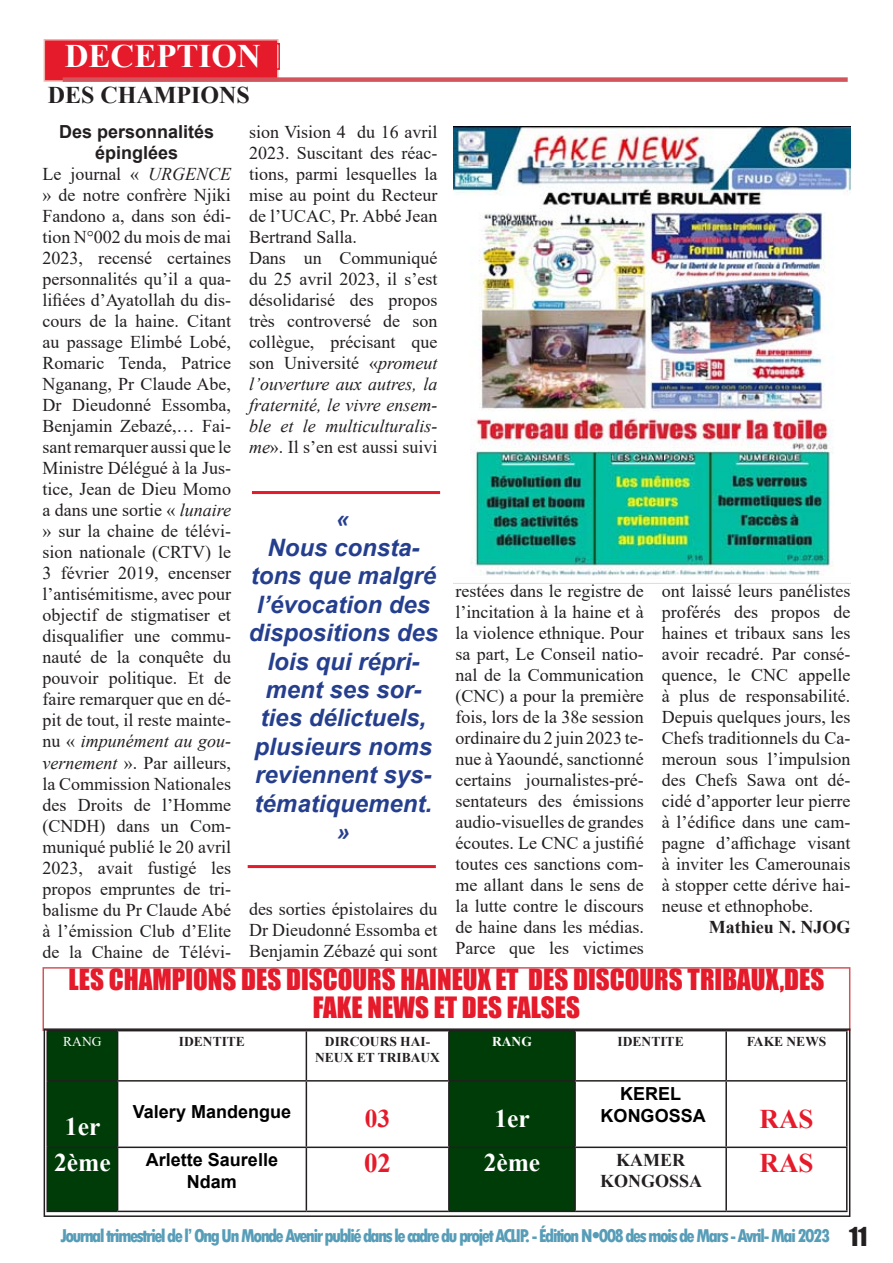
<style>
.page{position:relative;width:893px;height:1263px;background:#fff}
.page>*{position:absolute;margin:0;border:0;box-sizing:border-box;transform-origin:0 0}
.t1{font:700 33px "Times New Roman";color:#fff}
.t2{font:27px/28.5px "Impact";color:#e51a2a;text-align:center}
.t3{font:700 27px "Times New Roman";color:#e51a2a}
.t4{font:700 25.5px "Times New Roman";color:#fff}
.t5{font:700 25.5px "Times New Roman";color:#e51a2a}
.t6{font:italic 700 24px/28.5px "Arial";color:#253f8e;text-align:center}
.t7{font:700 24px "Times New Roman";color:#231f20}
.t8{font:italic 700 24px "Calibri";color:#253f8e}
.t9{font:800 condensed 19.5px "Tw Cen";letter-spacing:-.09em;color:#579db8}
.t10{font:18px/21px "Times New Roman";color:#231f20;text-align:justify}
.t11{font:700 18px/21.6px "Arial";color:#000;text-align:center}
.t12{font:700 18px/21.6px "Times New Roman";color:#231f20;text-align:center}
.t13{font:700 18px/21px "Arial";color:#231f20;text-align:center}
.t14{font:700 13.5px/16.2px "Times New Roman";color:#231f20;text-align:center}
.t15{font:13.5px "Times New Roman";color:#fff}
.t16{font:700 13.5px "Times New Roman";color:#fff}
.s1{font-style:italic}
.s2{font-family:"Impact";font-weight:400;font-stretch:normal;font-size:24px;color:#231f20}
</style>
<div class="page">
<div style="left:43px;top:967px;width:807px;height:64px;border:2px solid #d2555d"></div>
<div style="left:48px;top:1031px;width:69px;height:179px;background:#003c08"></div>
<div style="left:450px;top:1031px;width:124px;height:179px;background:#003c08"></div>
<svg style="left:727px;top:1031px;width:119px;height:118px"></svg>
<hr style="left:46px;top:1031px;width:2px;height:49px;background:#231f20">
<hr style="left:117px;top:1031px;width:1px;height:49px;background:#231f20">
<hr style="left:306px;top:1031px;width:1px;height:49px;background:#231f20">
<hr style="left:448px;top:1031px;width:2px;height:49px;background:#231f20">
<hr style="left:574px;top:1031px;width:2px;height:49px;background:#231f20">
<hr style="left:725px;top:1031px;width:2px;height:49px;background:#231f20">
<hr style="left:846px;top:1031px;width:1px;height:49px;background:#231f20">
<hr style="left:46px;top:1080px;width:72px;height:1px;background:#231f20">
<hr style="left:46px;top:1081px;width:2px;height:65px;background:#231f20">
<hr style="left:118px;top:1080px;width:188px;height:1px;background:#231f20">
<hr style="left:117px;top:1081px;width:1px;height:65px;background:#231f20">
<hr style="left:306px;top:1080px;width:143px;height:1px;background:#231f20">
<hr style="left:306px;top:1081px;width:1px;height:65px;background:#231f20">
<hr style="left:449px;top:1080px;width:126px;height:1px;background:#231f20">
<hr style="left:448px;top:1081px;width:2px;height:65px;background:#231f20">
<hr style="left:575px;top:1080px;width:151px;height:1px;background:#231f20">
<hr style="left:574px;top:1081px;width:2px;height:65px;background:#231f20">
<hr style="left:726px;top:1080px;width:121px;height:1px;background:#231f20">
<hr style="left:725px;top:1081px;width:2px;height:65px;background:#231f20">
<hr style="left:846px;top:1081px;width:1px;height:65px;background:#231f20">
<hr style="left:46px;top:1146px;width:72px;height:2px;background:#231f20">
<hr style="left:46px;top:1148px;width:2px;height:62px;background:#231f20">
<hr style="left:118px;top:1146px;width:188px;height:2px;background:#231f20">
<hr style="left:117px;top:1148px;width:1px;height:62px;background:#231f20">
<hr style="left:306px;top:1146px;width:143px;height:2px;background:#231f20">
<hr style="left:306px;top:1148px;width:1px;height:62px;background:#231f20">
<hr style="left:449px;top:1146px;width:126px;height:2px;background:#231f20">
<hr style="left:448px;top:1148px;width:2px;height:62px;background:#231f20">
<hr style="left:575px;top:1146px;width:151px;height:2px;background:#231f20">
<hr style="left:574px;top:1148px;width:2px;height:62px;background:#231f20">
<hr style="left:726px;top:1146px;width:121px;height:2px;background:#231f20">
<hr style="left:725px;top:1148px;width:2px;height:62px;background:#231f20">
<hr style="left:846px;top:1148px;width:1px;height:62px;background:#231f20">
<hr style="left:46px;top:1210px;width:72px;height:2px;background:#231f20">
<hr style="left:118px;top:1210px;width:188px;height:2px;background:#231f20">
<hr style="left:306px;top:1210px;width:143px;height:2px;background:#231f20">
<hr style="left:449px;top:1210px;width:126px;height:2px;background:#231f20">
<hr style="left:575px;top:1210px;width:151px;height:2px;background:#231f20">
<hr style="left:726px;top:1210px;width:121px;height:2px;background:#231f20">
<div style="left:44px;top:1028px;width:806px;height:189px;border:2px solid #231f20"></div>
<div style="left:44px;top:39px;width:235px;height:43px;background:#e51a2a;border:2px solid #ecb6af"></div>
<div style="left:63px;top:77px;width:785px;height:5px;background:#d2555d"></div>
<img style="left:454px;top:127px;width:396px;height:457px">
<hr style="left:252px;top:491px;width:188px;height:3px;background:#e51a2a">
<hr style="left:248px;top:865px;width:188px;height:3px;background:#e51a2a">
<h1 class="t1" style="left:65px;top:32px;width:198px">DECEPTION</h1>
<h3 class="t7" style="left:48px;top:77px;width:204px">DES CHAMPIONS</h3>
<p class="t13" style="left:59px;top:122px;width:157px">Des personnalités épinglées</p>
<p class="t10" style="left:43px;top:163px;width:190px">Le journal « <span class="s1">URGENCE </span>» de notre confrère Njiki Fandono a, dans son édi&shy;tion N°002 du mois de mai 2023, recensé certaines personnalités qu’il a qua&shy;lifiées d’Ayatollah du dis&shy;cours de la haine. Citant au passage Elimbé Lobé, Romaric Tenda, Patrice Nganang, Pr Claude Abe, Dr Dieudonné Essomba, Benjamin Zebazé,… Fai&shy;sant remarquer aussi que le Ministre Délégué à la Jus&shy;tice, Jean de Dieu Momo a dans une sortie « <span class="s1">lunaire </span>» sur la chaine de télévi&shy;sion nationale (CRTV) le 3 février 2019, encenser l’antisémitisme, avec pour objectif de stigmatiser et disqualifier une commu&shy;nauté de la conquête du pouvoir politique. Et de faire remarquer que en dé&shy;pit de tout, il reste mainte&shy;nu « <span class="s1">impunément au gou&shy;vernement</span> ». Par ailleurs, la Commission Nationales des Droits de l’Homme (CNDH) dans un Com&shy;muniqué publié le 20 avril 2023, avait fustigé les propos empruntes de tri&shy;balisme du Pr Claude Abé à l’émission Club d’Elite de la Chaine de Télévi-</p>
<p class="t10" style="left:249px;top:121px;width:190px;text-align:left">sion Vision 4 du 16 avril<br>2023. Suscitant des réac&shy;tions, parmi lesquelles la mise au point du Recteur de l’UCAC, Pr. Abbé Jean<br>Bertrand Salla.<br>Dans un Communiqué du 25 avril 2023, il s’est désolidarisé des propos très controversé de son collègue, précisant que son Université «<span class="s1">promeut l’ouverture aux autres, la fraternité, le vivre ensem&shy;ble et le multiculturalis&shy;me</span>». Il s’en est aussi suivi</p>
<h3 class="t8" style="left:337px;top:502px;width:14px">«</h3>
<h3 class="t6" style="left:249px;top:534px;width:191px">Nous consta&shy;tons que malgré l’évocation des dispositions des lois qui répri&shy;ment ses sor&shy;ties délictuels, plusieurs noms reviennent sys&shy;tématiquement.</h3>
<h3 class="t8" style="left:337px;top:815px;width:14px">»</h3>
<p class="t10" style="left:249px;top:898px;width:190px">des sorties épistolaires du Dr Dieudonné Essomba et Benjamin Zébazé qui sont</p>
<p class="t10" style="left:455px;top:580px;width:190px">restées dans le registre de l’incitation à la haine et à la violence ethnique. Pour sa part, Le Conseil natio&shy;nal de la Communication (CNC) a pour la première fois, lors de la 38e session ordinaire du 2 juin 2023 te&shy;nue à Yaoundé, sanctionné certains journalistes-pré&shy;sentateurs des émissions audio-visuelles de grandes écoutes. Le CNC a justifié toutes ces sanctions com&shy;me allant dans le sens de la lutte contre le discours de haine dans les médias.<br>Parce que les victimes</p>
<p class="t10" style="left:662px;top:580px;width:190px">ont laissé leurs panélistes proférés des propos de haines et tribaux sans les avoir recadré. Par consé&shy;quence, le CNC appelle à plus de responsabilité.<br>Depuis quelques jours, les Chefs traditionnels du Ca&shy;meroun sous l’impulsion des Chefs Sawa ont dé&shy;cidé d’apporter leur pierre à l’édifice dans une cam&shy;pagne d’affichage visant à inviter les Camerounais à stopper cette dérive hai&shy;neuse et ethnophobe.</p>
<p class="t12" style="left:709px;top:916px;width:143px">Mathieu N. NJOG</p>
<h2 class="t2" style="left:69px;top:964px;width:757px">LES CHAMPIONS DES DISCOURS HAINEUX ET DES DISCOURS TRIBAUX,DES<br>FAKE NEWS ET DES FALSES</h2>
<p class="t15" style="left:63px;top:1032px;width:40px">RANG</p>
<p class="t14" style="left:179px;top:1033px;width:68px">IDENTITE</p>
<p class="t14" style="left:315px;top:1033px;width:126px">DIRCOURS HAI-<br>NEUX ET TRIBAUX</p>
<p class="t16" style="left:492px;top:1031px;width:41px">RANG</p>
<p class="t14" style="left:618px;top:1033px;width:68px">IDENTITE</p>
<p class="t14" style="left:747px;top:1033px;width:81px">FAKE NEWS</p>
<h3 class="t4" style="left:65px;top:1108px;width:37px">1er</h3>
<p class="t11" style="left:133px;top:1101px;width:160px">Valery Mandengue</p>
<h3 class="t5" style="left:365px;top:1100px;width:27px">03</h3>
<h3 class="t4" style="left:494px;top:1100px;width:37px">1er</h3>
<p class="t11" style="left:601px;top:1083px;width:107px">KEREL<br>KONGOSSA</p>
<h2 class="t3" style="left:759px;top:1100px;width:56px">RAS</h2>
<h3 class="t4" style="left:54px;top:1144px;width:58px">2ème</h3>
<p class="t11" style="left:146px;top:1149px;width:134px">Arlette Saurelle<br>Ndam</p>
<h2 class="t3" style="left:364px;top:1143px;width:28px">02</h2>
<h3 class="t4" style="left:484px;top:1144px;width:58px">2ème</h3>
<p class="t12" style="left:600px;top:1148px;width:104px">KAMER<br>KONGOSSA</p>
<h2 class="t3" style="left:759px;top:1143px;width:56px">RAS</h2>
<p class="t9" style="left:60px;top:1224px;width:808px">Journal trimestriel de l’ Ong Un Monde Avenir publié dans le cadre du projet ACLIP. - Édition N•008 des mois de Mars - Avril- Mai 2023 <span class="s2">11</span></p>
</div>
